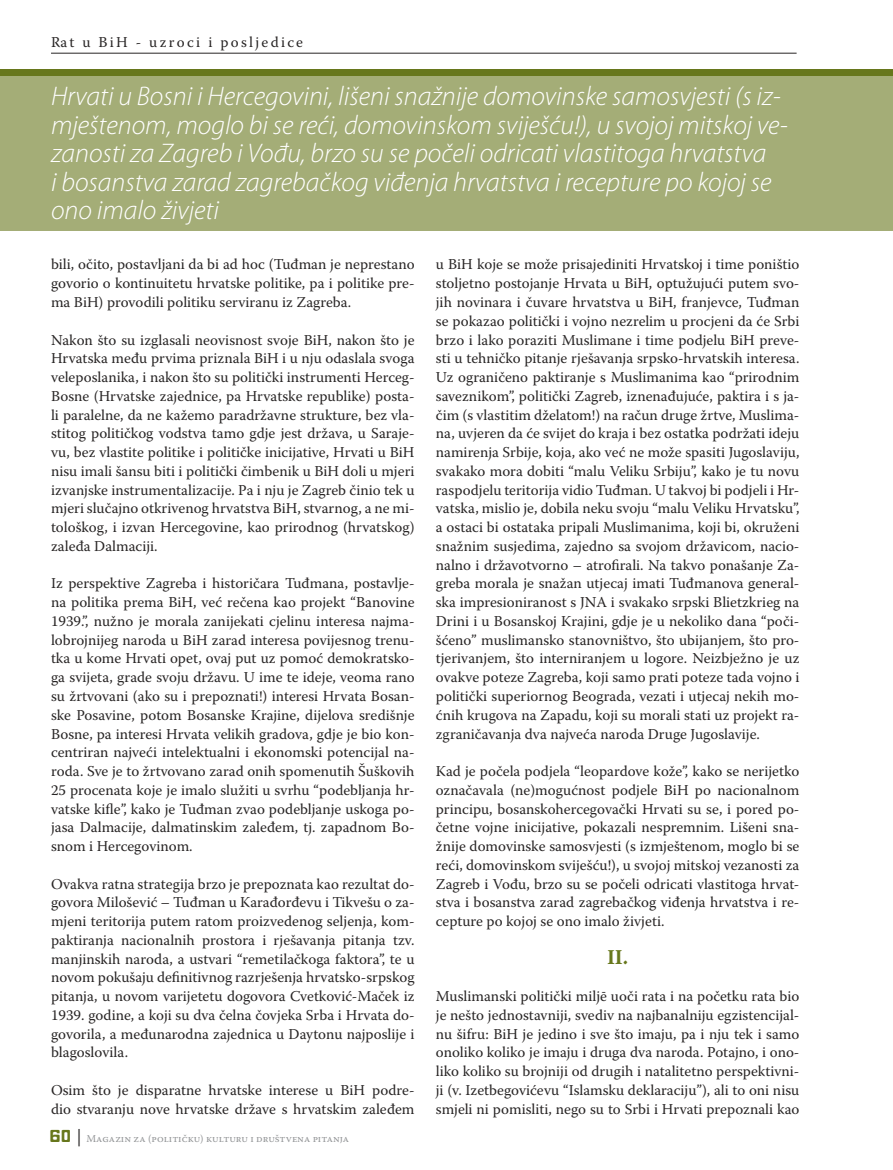
<style>
.page{position:relative;width:893px;height:1170px;background:#fff}
.page>*{position:absolute;margin:0;border:0;box-sizing:border-box;transform-origin:0 0}
._3__podnaslov{font:italic 300 27px/28.5px "Myriad Pro";color:#fff}
._8__medjunaslov{font:700 21px "Warnock Pro";color:#67771c}
._01__body_text{font:15px/18.8px "Warnock Pro";color:#282525;text-align:justify}
._01__body_text-2{font:15px "Warnock Pro";letter-spacing:.15em;color:#282525}
.t1{font:10.5px "Warnock Pro";color:#929496}
.s1{font-family:"CA Alternative Three";font-size:18px;color:#67771c}
.s2{font-size:18px;color:#282525}
</style>
<div class="page">
<hr style="left:51px;top:53px;width:746px;height:1px;background:#282525">
<div style="left:0;top:75px;width:893px;height:156px;background:#a4ad77"></div>
<div style="left:0;top:69px;width:893px;height:6px;background:#67771c"></div>
<p class="_01__body_text-2" style="left:51px;top:33px;width:254px">Rat u BiH - uzroci i posljedice</p>
<p class="_3__podnaslov" style="left:51px;top:83px;width:738px">Hrvati u Bosni i Hercegovini, lišeni snažnije domovinske samosvjesti (s iz&shy;mještenom, moglo bi se reći, domovinskom sviješću!), u svojoj mitskoj ve&shy;zanosti za Zagreb i Vođu, brzo su se počeli odricati vlastitoga hrvatstva<br>i bosanstva zarad zagrebačkog viđenja hrvatstva i recepture po kojoj se ono imalo živjeti</p>
<p class="_01__body_text" style="left:51px;top:255px;width:365px">bili, očito, postavljani da bi ad hoc (Tuđman je neprestano govorio o kontinuitetu hrvatske politike, pa i politike pre&shy;ma BiH) provodili politiku serviranu iz Zagreba.</p>
<p class="_01__body_text" style="left:51px;top:330px;width:365px">Nakon što su izglasali neovisnost svoje BiH, nakon što je Hrvatska među prvima priznala BiH i u nju odaslala svoga veleposlanika, i nakon što su politički instrumenti Herceg-Bosne (Hrvatske zajednice, pa Hrvatske republike) posta&shy;li paralelne, da ne kažemo paradržavne strukture, bez vla&shy;stitog političkog vodstva tamo gdje jest država, u Saraje&shy;vu, bez vlastite politike i političke inicijative, Hrvati u BiH nisu imali šansu biti i politički čimbenik u BiH doli u mjeri izvanjske instrumentalizacije. Pa i nju je Zagreb činio tek u mjeri slučajno otkrivenog hrvatstva BiH, stvarnog, a ne mi&shy;tološkog, i izvan Hercegovine, kao prirodnog (hrvatskog) zaleđa Dalmaciji.</p>
<p class="_01__body_text" style="left:51px;top:574px;width:365px">Iz perspektive Zagreba i historičara Tuđmana, postavlje&shy;na politika prema BiH, već rečena kao projekt “Banovine 1939.”, nužno je morala zanijekati cjelinu interesa najma&shy;lobrojnijeg naroda u BiH zarad interesa povijesnog trenu&shy;tka u kome Hrvati opet, ovaj put uz pomoć demokratsko&shy;ga svijeta, grade svoju državu. U ime te ideje, veoma rano su žrtvovani (ako su i prepoznati!) interesi Hrvata Bosan&shy;ske Posavine, potom Bosanske Krajine, dijelova središnje Bosne, pa interesi Hrvata velikih gradova, gdje je bio kon&shy;centriran najveći intelektualni i ekonomski potencijal na&shy;roda. Sve je to žrtvovano zarad onih spomenutih Šuškovih 25 procenata koje je imalo služiti u svrhu “podebljanja hr&shy;vatske kifle”, kako je Tuđman zvao podebljanje uskoga po&shy;jasa Dalmacije, dalmatinskim zaleđem, tj. zapadnom Bo&shy;snom i Hercegovinom.</p>
<p class="_01__body_text" style="left:51px;top:874px;width:365px">Ovakva ratna strategija brzo je prepoznata kao rezultat do&shy;govora Milošević – Tuđman u Karađorđevu i Tikvešu o za&shy;mjeni teritorija putem ratom proizvedenog seljenja, kom&shy;paktiranja nacionalnih prostora i rješavanja pitanja tzv. manjinskih naroda, a ustvari “remetilačkoga faktora”, te u novom pokušaju definitivnog razrješenja hrvatsko-srpskog pitanja, u novom varijetetu dogovora Cvetković-Maček iz 1939. godine, a koji su dva čelna čovjeka Srba i Hrvata do&shy;govorila, a međunarodna zajednica u Daytonu najposlije i blagoslovila.</p>
<p class="_01__body_text" style="left:51px;top:1080px;width:365px">Osim što je disparatne hrvatske interese u BiH podre&shy;dio stvaranju nove hrvatske države s hrvatskim zaleđem</p>
<p class="t1" style="left:50px;top:1131px;width:301px"><span class="s1">60</span> <span class="s2">|</span> MAGAZIN ZA (POLITIČKU) KULTURU I DRUŠTVENA PITANJA</p>
<p class="_01__body_text" style="left:436px;top:255px;width:365px">u BiH koje se može prisajediniti Hrvatskoj i time poništio stoljetno postojanje Hrvata u BiH, optužujući putem svo&shy;jih novinara i čuvare hrvatstva u BiH, franjevce, Tuđman se pokazao politički i vojno nezrelim u procjeni da će Srbi brzo i lako poraziti Muslimane i time podjelu BiH preve&shy;sti u tehničko pitanje rješavanja srpsko-hrvatskih interesa.<br>Uz ograničeno paktiranje s Muslimanima kao “prirodnim saveznikom”, politički Zagreb, iznenađujuće, paktira i s ja&shy;čim (s vlastitim dželatom!) na račun druge žrtve, Muslima&shy;na, uvjeren da će svijet do kraja i bez ostatka podržati ideju namirenja Srbije, koja, ako već ne može spasiti Jugoslaviju, svakako mora dobiti “malu Veliku Srbiju”, kako je tu novu raspodjelu teritorija vidio Tuđman. U takvoj bi podjeli i Hr&shy;vatska, mislio je, dobila neku svoju “malu Veliku Hrvatsku”, a ostaci bi ostataka pripali Muslimanima, koji bi, okruženi snažnim susjedima, zajedno sa svojom državicom, nacio&shy;nalno i državotvorno – atrofirali. Na takvo ponašanje Za&shy;greba morala je snažan utjecaj imati Tuđmanova general&shy;ska impresioniranost s JNA i svakako srpski Blietzkrieg na Drini i u Bosanskoj Krajini, gdje je u nekoliko dana “poči&shy;šćeno” muslimansko stanovništvo, što ubijanjem, što pro&shy;tjerivanjem, što interniranjem u logore. Neizbježno je uz ovakve poteze Zagreba, koji samo prati poteze tada vojno i politički superiornog Beograda, vezati i utjecaj nekih mo&shy;ćnih krugova na Zapadu, koji su morali stati uz projekt ra&shy;zgraničavanja dva najveća naroda Druge Jugoslavije.</p>
<p class="_01__body_text" style="left:436px;top:761px;width:365px">Kad je počela podjela “leopardove kože”, kako se nerijetko označavala (ne)mogućnost podjele BiH po nacionalnom principu, bosanskohercegovački Hrvati su se, i pored po&shy;četne vojne inicijative, pokazali nespremnim. Lišeni sna&shy;žnije domovinske samosvjesti (s izmještenom, moglo bi se reći, domovinskom sviješću!), u svojoj mitskoj vezanosti za Zagreb i Vođu, brzo su se počeli odricati vlastitoga hrvat&shy;stva i bosanstva zarad zagrebačkog viđenja hrvatstva i re&shy;cepture po kojoj se ono imalo živjeti.</p>
<p class="_8__medjunaslov" style="left:607px;top:944px;width:23px">II.</p>
<p class="_01__body_text" style="left:436px;top:986px;width:365px">Muslimanski politički miljē uoči rata i na početku rata bio je nešto jednostavniji, svediv na najbanalniju egzistencijal&shy;nu šifru: BiH je jedino i sve što imaju, pa i nju tek i samo onoliko koliko je imaju i druga dva naroda. Potajno, i ono&shy;liko koliko su brojniji od drugih i natalitetno perspektivni&shy;ji (v. Izetbegovićevu “Islamsku deklaraciju”), ali to oni nisu smjeli ni pomisliti, nego su to Srbi i Hrvati prepoznali kao</p>
</div>
